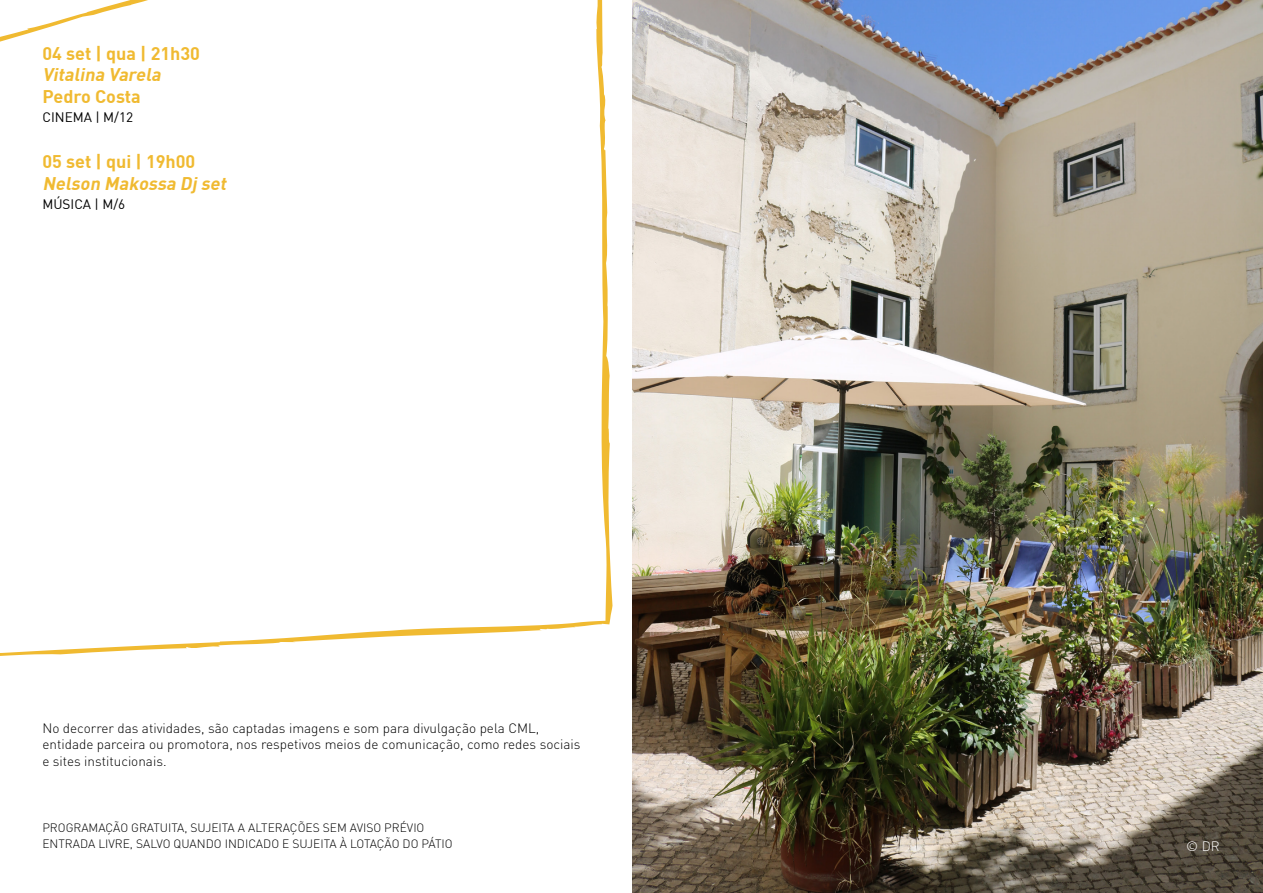
<style>
.page{position:relative;width:1263px;height:893px;background:#fff}
.page>*{position:absolute;margin:0;border:0;box-sizing:border-box;transform-origin:0 0}
.t1{font:700 18px "DIN";color:#f0ba31}
.t2{font:italic 700 18px "DIN";color:#f0ba31}
.t3{font:300 13.5px/16.5px "DIN";color:#000}
.t4{font:13.5px "DIN";color:#000}
.t5{font:300 13.5px "DIN";color:#fff}
.t6{font:300 12px "DIN";color:#000}
</style>
<div class="page">
<img style="left:632px;top:0;width:631px;height:893px">
<svg style="left:0;top:0;width:613px;height:656px"></svg>
<p class="t1" style="left:42px;top:41px;width:159px">04 set | qua | 21h30</p>
<p class="t2" style="left:42px;top:63px;width:124px">Vitalina Varela</p>
<p class="t1" style="left:42px;top:85px;width:100px">Pedro Costa</p>
<p class="t4" style="left:42px;top:109px;width:92px">CINEMA | M/12</p>
<p class="t1" style="left:42px;top:150px;width:154px">05 set | qui | 19h00</p>
<p class="t2" style="left:42px;top:171px;width:189px">Nelson Makossa Dj set</p>
<p class="t4" style="left:42px;top:196px;width:84px">MÚSICA | M/6</p>
<p class="t3" style="left:42px;top:719px;width:539px">No decorrer das atividades, são captadas imagens e som para divulgação pela CML, entidade parceira ou promotora, nos respetivos meios de comunicação, como redes sociais e sites institucionais.</p>
<p class="t6" style="left:42px;top:820px;width:384px">PROGRAMAÇÃO GRATUITA, SUJEITA A ALTERAÇÕES SEM AVISO PRÉVIO</p>
<p class="t6" style="left:42px;top:836px;width:412px">ENTRADA LIVRE, SALVO QUANDO INDICADO E SUJEITA À LOTAÇÃO DO PÁTIO</p>
<p class="t5" style="left:1186px;top:838px;width:35px">© DR</p>
</div>
